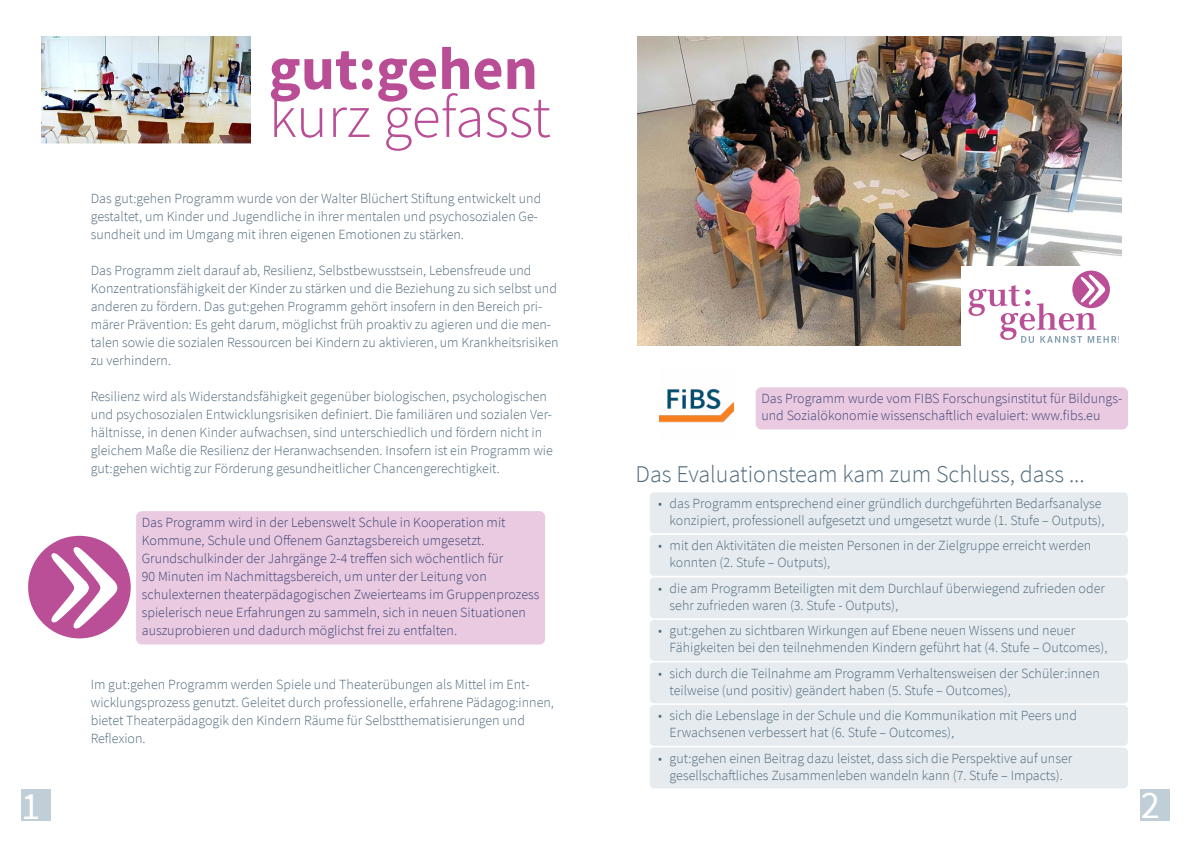
<style>
.page{position:relative;width:1191px;height:842px;background:#fff}
.page>*{position:absolute;margin:0;border:0;box-sizing:border-box;transform-origin:0 0}
.t1{font:300 60px "Source Sans Pro";color:#b94e97}
.t2{font:700 60px "Source Sans Pro";color:#b94e97}
.t3{font:38.6px "Source Sans Pro";color:#fff}
.t4{font:300 24px "Source Sans Pro";color:#506a7c}
.t5{font:300 14px/18px "Source Sans Pro";color:#506a7c}
.t6{font:300 14px/18px "Source Sans Pro";color:#3d4476}
</style>
<div class="page">
<img style="left:638px;top:36px;width:483px;height:310px">
<div style="left:755px;top:387px;width:373px;height:42px;background:#eacae0;border-radius:6px"></div>
<div style="left:136px;top:511px;width:409px;height:133px;background:#eacae0;border-radius:6px"></div>
<img style="left:659px;top:388px;width:74px;height:35px">
<div style="left:650px;top:492px;width:477px;height:41px;background:#e6ebef;border-radius:4px"></div>
<div style="left:650px;top:535px;width:477px;height:41px;background:#e6ebef;border-radius:4px"></div>
<div style="left:650px;top:577px;width:477px;height:41px;background:#e6ebef;border-radius:4px"></div>
<div style="left:650px;top:620px;width:477px;height:41px;background:#e6ebef;border-radius:4px"></div>
<div style="left:650px;top:662px;width:477px;height:41px;background:#e6ebef;border-radius:4px"></div>
<div style="left:650px;top:705px;width:477px;height:41px;background:#e6ebef;border-radius:4px"></div>
<div style="left:650px;top:747px;width:477px;height:41px;background:#e6ebef;border-radius:4px"></div>
<div style="left:28px;top:536px;width:103px;height:102px;background:#ba4e97;border-radius:50%"></div>
<svg style="left:28px;top:545px;width:90px;height:94px"></svg>
<img style="left:41px;top:36px;width:210px;height:108px">
<div style="left:961px;top:266px;width:162px;height:82px;background:#fff"></div>
<div style="left:1072px;top:271px;width:38px;height:37px;background:#ba4e97;border-radius:50%"></div>
<svg style="left:968px;top:274px;width:149px;height:69px"></svg>
<div style="left:1140px;top:789px;width:29px;height:31px;background:#c0ced8"></div>
<div style="left:21px;top:790px;width:29px;height:31px;background:#c0ced8"></div>
<h1 class="t2" style="left:269px;top:28px;width:271px">gut:gehen</h1>
<h1 class="t1" style="left:269px;top:80px;width:283px">kurz gefasst</h1>
<p class="t5" style="left:91px;top:190px;width:452px">Das gut:gehen Programm wurde von der Walter Blüchert Stiftung entwickelt und gestaltet, um Kinder und Jugendliche in ihrer mentalen und psychosozialen Ge&shy;sundheit und im Umgang mit ihren eigenen Emotionen zu stärken.</p>
<p class="t5" style="left:91px;top:262px;width:469px">Das Programm zielt darauf ab, Resilienz, Selbstbewusstsein, Lebensfreude und Konzentrationsfähigkeit der Kinder zu stärken und die Beziehung zu sich selbst und anderen zu fördern. Das gut:gehen Programm gehört insofern in den Bereich pri&shy;märer Prävention: Es geht darum, möglichst früh proaktiv zu agieren und die men&shy;talen sowie die sozialen Ressourcen bei Kindern zu aktivieren, um Krankheitsrisiken zu verhindern.</p>
<p class="t5" style="left:91px;top:388px;width:464px">Resilienz wird als Widerstandsfähigkeit gegenüber biologischen, psychologischen und psychosozialen Entwicklungsrisiken definiert. Die familiären und sozialen Ver&shy;hältnisse, in denen Kinder aufwachsen, sind unterschiedlich und fördern nicht in gleichem Maße die Resilienz der Heranwachsenden. Insofern ist ein Programm wie gut:gehen wichtig zur Förderung gesundheitlicher Chancengerechtigkeit.</p>
<p class="t6" style="left:142px;top:514px;width:399px">Das Programm wird in der Lebenswelt Schule in Kooperation mit Kommune, Schule und Offenem Ganztagsbereich umgesetzt.<br>Grundschulkinder der Jahrgänge 2-4 treffen sich wöchentlich für<br>90 Minuten im Nachmittagsbereich, um unter der Leitung von schulexternen theaterpädagogischen Zweierteams im Gruppenprozess spielerisch neue Erfahrungen zu sammeln, sich in neuen Situationen auszuprobieren und dadurch möglichst frei zu entfalten.</p>
<p class="t5" style="left:91px;top:676px;width:465px">Im gut:gehen Programm werden Spiele und Theaterübungen als Mittel im Ent&shy;wicklungsprozess genutzt. Geleitet durch professionelle, erfahrene Pädagog:innen, bietet Theaterpädagogik den Kindern Räume für Selbstthematisierungen und Reflexion.</p>
<p class="t6" style="left:761px;top:390px;width:362px;line-height:16.8px">Das Programm wurde vom FIBS Forschungsinstitut für Bildungs&shy;und Sozialökonomie wissenschaftlich evaluiert: www.fibs.eu</p>
<h3 class="t4" style="left:635px;top:459px;width:450px">Das Evaluationsteam kam zum Schluss, dass ...</h3>
<p class="t5" style="left:658px;top:495px;width:448px;line-height:17px;text-align:right">• das Programm entsprechend einer gründlich durchgeführten Bedarfsanalyse konzipiert, professionell aufgesetzt und umgesetzt wurde (1. Stufe – Outputs),</p>
<p class="t5" style="left:669px;top:537px;width:423px;line-height:17px;text-indent:-11px">• mit den Aktivitäten die meisten Personen in der Zielgruppe erreicht werden konnten (2. Stufe – Outputs),</p>
<p class="t5" style="left:669px;top:580px;width:437px;line-height:17px;text-indent:-11px">• die am Programm Beteiligten mit dem Durchlauf überwiegend zufrieden oder sehr zufrieden waren (3. Stufe - Outputs),</p>
<p class="t5" style="left:669px;top:622px;width:439px;line-height:17px;text-indent:-11px">• gut:gehen zu sichtbaren Wirkungen auf Ebene neuen Wissens und neuer<br>Fähigkeiten bei den teilnehmenden Kindern geführt hat (4. Stufe – Outcomes),</p>
<p class="t5" style="left:669px;top:665px;width:432px;line-height:17px;text-indent:-11px">• sich durch die Teilnahme am Programm Verhaltensweisen der Schüler:innen teilweise (und positiv) geändert haben (5. Stufe – Outcomes),</p>
<p class="t5" style="left:669px;top:707px;width:409px;line-height:17px;text-indent:-11px">• sich die Lebenslage in der Schule und die Kommunikation mit Peers und<br>Erwachsenen verbessert hat (6. Stufe – Outcomes),</p>
<p class="t5" style="left:658px;top:750px;width:415px;line-height:17px;text-align:center">• gut:gehen einen Beitrag dazu leistet, dass sich die Perspektive auf unser gesellschaftliches Zusammenleben wandeln kann (7. Stufe – Impacts).</p>
<h2 class="t3" style="left:21px;top:781px;width:21px">1</h2>
<h2 class="t3" style="left:1140px;top:781px;width:21px">2</h2>
</div>
